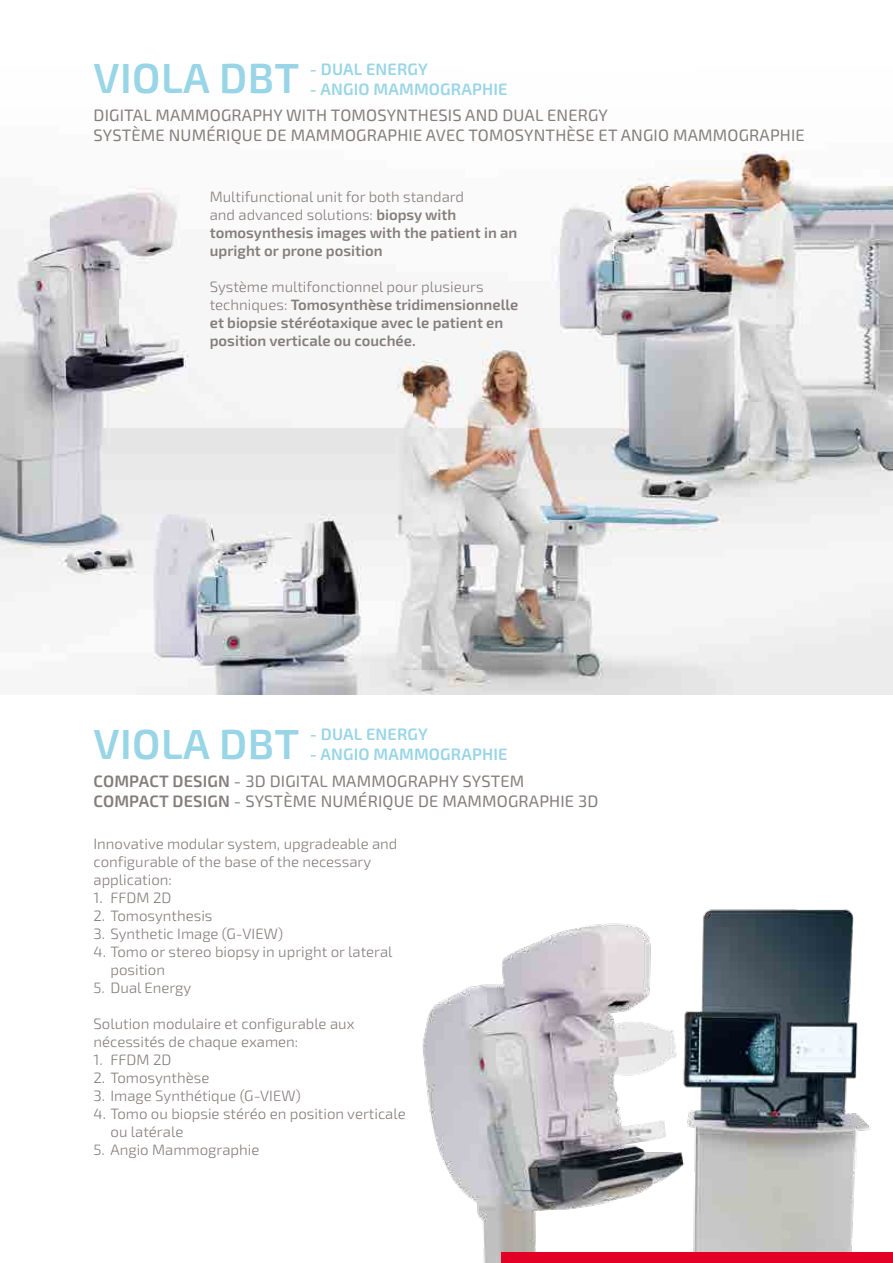
<style>
.page{position:relative;width:893px;height:1263px;background:#fff}
.page>*{position:absolute;margin:0;border:0;box-sizing:border-box;transform-origin:0 0}
.t1{font:600 42px "Exo 2";letter-spacing:.01em;color:#98d5e6}
.t2{font:16.5px/19.8px "Exo 2";letter-spacing:.01em;color:#847d7b}
.t3{font:600 16.5px "Exo 2";letter-spacing:.01em;color:#98d5e6}
.t4{font:300 15px/18px "Exo 2";color:#847d7b}
.t5{font:600 15px/18px "Exo 2";color:#847d7b}
.s1{font-weight:300}
.s2{font-weight:600}
</style>
<div class="page">
<img style="left:0;top:151px;width:893px;height:544px">
<img style="left:422px;top:909px;width:449px;height:354px">
<div style="left:501px;top:1252px;width:392px;height:11px;background:#e20024"></div>
<h1 class="t1" style="left:94px;top:53px;width:207px">VIOLA DBT</h1>
<p class="t2" style="left:94px;top:106px;width:713px">DIGITAL MAMMOGRAPHY WITH TOMOSYNTHESIS AND DUAL ENERGY<br>SYSTÈME NUMÉRIQUE DE MAMMOGRAPHIE AVEC TOMOSYNTHÈSE ET ANGIO MAMMOGRAPHIE</p>
<p class="t3" style="left:310px;top:59px;width:120px">- DUAL ENERGY</p>
<p class="t3" style="left:310px;top:79px;width:199px">- ANGIO MAMMOGRAPHIE</p>
<p class="t5" style="left:210px;top:188px;width:309px"><span class="s1">Multifunctional unit for both standard<br>and advanced solutions:</span> biopsy with tomosynthesis images with the patient in an upright or prone position</p>
<p class="t5" style="left:210px;top:278px;width:310px"><span class="s1">Système multifonctionnel pour plusieurs techniques:</span> Tomosynthèse tridimensionnelle et biopsie stéréotaxique avec le patient en position verticale ou couchée.</p>
<p class="t3" style="left:310px;top:725px;width:120px">- DUAL ENERGY</p>
<p class="t3" style="left:310px;top:745px;width:199px">- ANGIO MAMMOGRAPHIE</p>
<h1 class="t1" style="left:94px;top:719px;width:207px">VIOLA DBT</h1>
<p class="t2" style="left:94px;top:772px;width:506px"><span class="s2">COMPACT DESIGN</span> - 3D DIGITAL MAMMOGRAPHY SYSTEM<br><span class="s2">COMPACT DESIGN</span> - SYSTÈME NUMÉRIQUE DE MAMMOGRAPHIE 3D</p>
<p class="t4" style="left:94px;top:835px;width:305px">Innovative modular system, upgradeable and configurable of the base of the necessary application:</p>
<p class="t4" style="left:94px;top:889px;width:79px">1. FFDM 2D</p>
<p class="t4" style="left:94px;top:907px;width:120px">2. Tomosynthesis</p>
<p class="t4" style="left:94px;top:925px;width:191px">3. Synthetic Image (G-VIEW)</p>
<p class="t4" style="left:111px;top:943px;width:284px;text-indent:-17px">4. Tomo or stereo biopsy in upright or lateral position</p>
<p class="t4" style="left:94px;top:979px;width:99px">5. Dual Energy</p>
<p class="t4" style="left:94px;top:1015px;width:262px">Solution modulaire et configurable aux nécessités de chaque examen:</p>
<p class="t4" style="left:94px;top:1051px;width:79px">1. FFDM 2D</p>
<p class="t4" style="left:94px;top:1069px;width:117px">2. Tomosynthèse</p>
<p class="t4" style="left:94px;top:1087px;width:209px">3. Image Synthétique (G-VIEW)</p>
<p class="t4" style="left:111px;top:1105px;width:297px;text-indent:-17px">4. Tomo ou biopsie stéréo en position verticale ou latérale</p>
<p class="t4" style="left:94px;top:1141px;width:167px">5. Angio Mammographie</p>
</div>
